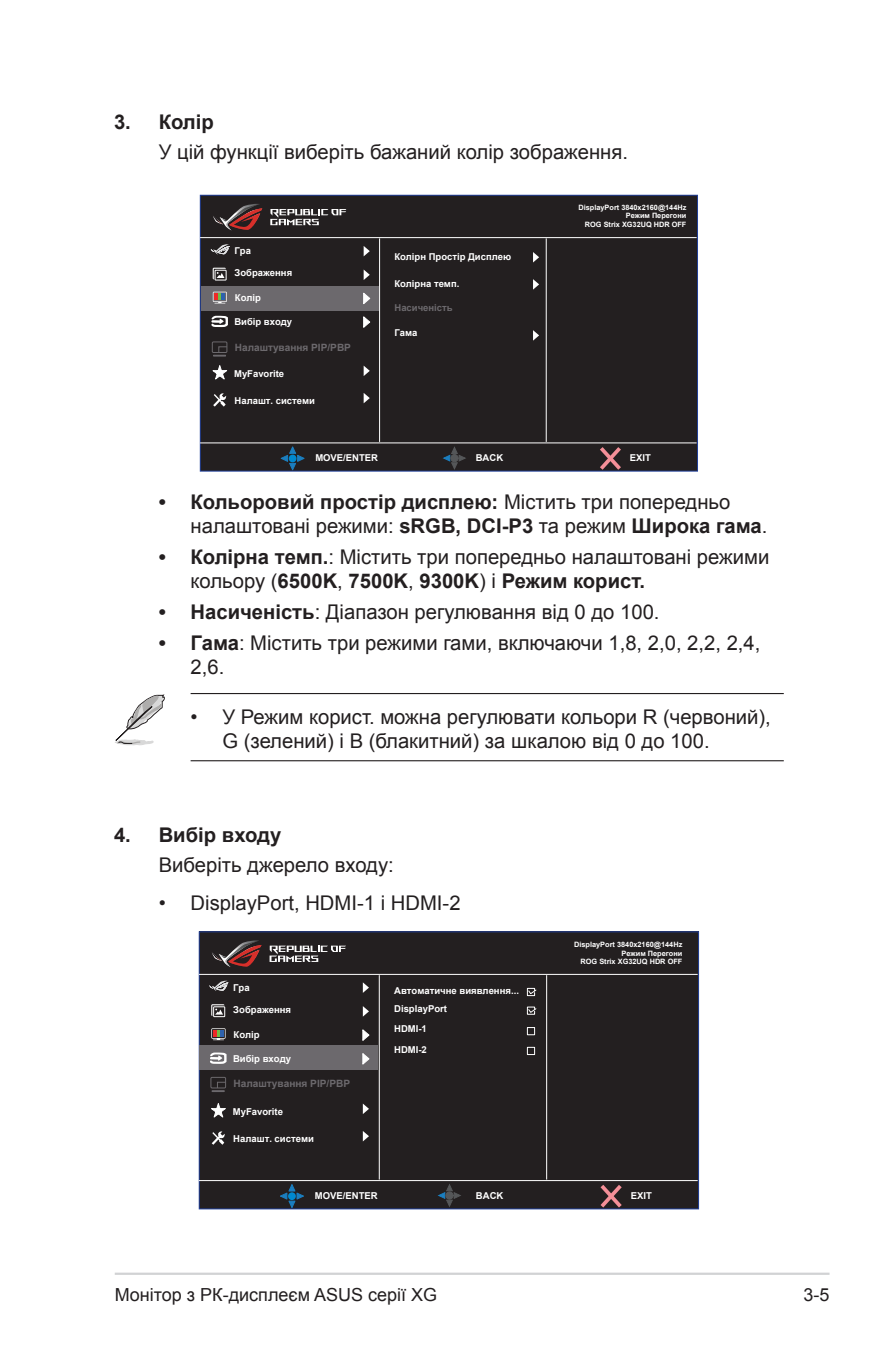
<style>
.page{position:relative;width:893px;height:1346px;background:#fff}
.page>*{position:absolute;margin:0;border:0;box-sizing:border-box;transform-origin:0 0}
.Body_Text_Indent{font:20.25px/24.3px "Arial";color:#231f20}
.OSD_Item{font:700 20.25px/24.3px "Arial";color:#231f20}
.t1{font:18px "Arial";color:#231f20}
.t2{font:700 10.12px "Arial";color:#6c696d}
.t3{font:700 9.45px "Arial";color:#fff}
.t4{font:700 9.45px "Arial";color:#6c696d}
.t5{font:700 7.42px/8.8px "Arial";color:#fff;text-align:right}
.s1{font-weight:400}
.s2{font-weight:700}
</style>
<div class="page">
<hr style="left:115px;top:1272px;width:714px;height:3px;background:#d1d2d4">
<div style="left:200px;top:195px;width:497px;height:276px;background:#231f20"></div>
<div style="left:200px;top:195px;width:498px;height:277px;border:1px solid #224099"></div>
<hr style="left:200px;top:237px;width:497px;height:1px;background:#fff">
<hr style="left:200px;top:442px;width:497px;height:1px;background:#fff">
<hr style="left:379px;top:238px;width:1px;height:204px;background:#fff">
<hr style="left:546px;top:238px;width:1px;height:204px;background:#fff">
<svg style="left:600px;top:447px;width:21px;height:23px"></svg>
<div style="left:201px;top:286px;width:178px;height:25px;background:#6c696d"></div>
<svg style="left:280px;top:446px;width:25px;height:25px"></svg>
<div style="left:289px;top:455px;width:7px;height:7px;background:#0089cf;border-radius:50%"></div>
<svg style="left:270px;top:209px;width:76px;height:16px"></svg>
<svg style="left:213px;top:204px;width:49px;height:26px"></svg>
<svg style="left:533px;top:330px;width:6px;height:11px"></svg>
<svg style="left:533px;top:279px;width:6px;height:11px"></svg>
<svg style="left:533px;top:252px;width:6px;height:10px"></svg>
<svg style="left:213px;top:292px;width:14px;height:11px"></svg>
<div style="left:215px;top:270px;width:11px;height:10px;border:1px solid #fff"></div>
<svg style="left:213px;top:268px;width:13px;height:11px"></svg>
<svg style="left:213px;top:393px;width:13px;height:14px"></svg>
<svg style="left:212px;top:365px;width:15px;height:15px"></svg>
<svg style="left:211px;top:316px;width:17px;height:11px"></svg>
<svg style="left:211px;top:244px;width:19px;height:10px"></svg>
<svg style="left:364px;top:246px;width:6px;height:10px"></svg>
<svg style="left:364px;top:270px;width:6px;height:10px"></svg>
<svg style="left:363px;top:293px;width:7px;height:11px"></svg>
<svg style="left:363px;top:316px;width:7px;height:12px"></svg>
<svg style="left:364px;top:366px;width:6px;height:10px"></svg>
<svg style="left:364px;top:393px;width:6px;height:10px"></svg>
<svg style="left:443px;top:447px;width:23px;height:22px"></svg>
<div style="left:451px;top:454px;width:7px;height:8px;background:#555759;border:1px solid #555759;border-radius:50%"></div>
<div style="left:212px;top:342px;width:15px;height:11px;border:1px solid #6c696d"></div>
<svg style="left:213px;top:346px;width:15px;height:11px"></svg>
<hr style="left:191px;top:693px;width:593px;height:1px;background:#231f20">
<hr style="left:191px;top:760px;width:593px;height:1px;background:#231f20">
<svg style="left:115px;top:694px;width:50px;height:52px"></svg>
<div style="left:199px;top:932px;width:500px;height:277px;background:#231f20"></div>
<div style="left:199px;top:931px;width:500px;height:278px;border:1px solid #224099"></div>
<hr style="left:199px;top:974px;width:499px;height:1px;background:#fff">
<hr style="left:199px;top:1180px;width:499px;height:1px;background:#fff">
<hr style="left:379px;top:975px;width:1px;height:204px;background:#fff">
<hr style="left:546px;top:975px;width:1px;height:204px;background:#fff">
<svg style="left:600px;top:1185px;width:22px;height:22px"></svg>
<svg style="left:280px;top:1184px;width:24px;height:24px"></svg>
<div style="left:288px;top:1192px;width:8px;height:8px;background:#0089cf;border-radius:50%"></div>
<svg style="left:270px;top:945px;width:76px;height:17px"></svg>
<svg style="left:212px;top:940px;width:49px;height:27px"></svg>
<div style="left:527px;top:1027px;width:8px;height:8px;border:1px solid #fff"></div>
<div style="left:527px;top:1047px;width:8px;height:8px;border:1px solid #fff"></div>
<svg style="left:526px;top:1006px;width:11px;height:9px"></svg>
<svg style="left:526px;top:987px;width:11px;height:9px"></svg>
<div style="left:200px;top:1045px;width:178px;height:25px;background:#6c696d"></div>
<svg style="left:211px;top:1028px;width:15px;height:12px"></svg>
<div style="left:213px;top:1006px;width:12px;height:11px;border:1px solid #fff"></div>
<svg style="left:211px;top:1004px;width:13px;height:12px"></svg>
<svg style="left:212px;top:1131px;width:13px;height:14px"></svg>
<svg style="left:211px;top:1103px;width:15px;height:15px"></svg>
<svg style="left:210px;top:1052px;width:17px;height:12px"></svg>
<svg style="left:209px;top:981px;width:19px;height:10px"></svg>
<svg style="left:363px;top:982px;width:6px;height:11px"></svg>
<svg style="left:363px;top:1006px;width:6px;height:10px"></svg>
<svg style="left:362px;top:1029px;width:7px;height:12px"></svg>
<svg style="left:362px;top:1053px;width:7px;height:12px"></svg>
<svg style="left:363px;top:1103px;width:6px;height:11px"></svg>
<svg style="left:363px;top:1131px;width:6px;height:10px"></svg>
<svg style="left:438px;top:1184px;width:23px;height:23px"></svg>
<div style="left:446px;top:1192px;width:7px;height:7px;background:#555759;border:1px solid #555759;border-radius:50%"></div>
<div style="left:211px;top:1077px;width:15px;height:11px;border:1px solid #6c696d"></div>
<svg style="left:212px;top:1081px;width:14px;height:11px"></svg>
<p class="OSD_Item" style="left:114px;top:110px;width:101px">3. Колір</p>
<p class="Body_Text_Indent" style="left:159px;top:140px;width:471px">У цій функції виберіть бажаний колір зображення.</p>
<p class="t3" style="left:235px;top:244px;width:18px">Гра</p>
<p class="t3" style="left:235px;top:266px;width:59px">Зображення</p>
<p class="t3" style="left:235px;top:291px;width:28px">Колір</p>
<p class="t3" style="left:234px;top:315px;width:59px">Вибір входу</p>
<p class="t2" style="left:235px;top:341px;width:118px">Налаштування PIP/PBP</p>
<p class="t3" style="left:234px;top:367px;width:52px">MyFavorite</p>
<p class="t3" style="left:235px;top:394px;width:82px">Налашт. системи</p>
<p class="t3" style="left:394px;top:250px;width:118px">Колірн Простір Дисплею</p>
<p class="t3" style="left:394px;top:277px;width:66px">Колірна темп.</p>
<p class="t3" style="left:394px;top:326px;width:24px">Гама</p>
<p class="t4" style="left:394px;top:301px;width:60px">Насиченість</p>
<p class="t5" style="left:578px;top:203px;width:109px">DisplayPort 3840x2160@144Hz<br>Режим Перегони<br>ROG Strix XG32UQ HDR OFF</p>
<p class="t3" style="left:315px;top:451px;width:64px">MOVE/ENTER</p>
<p class="t3" style="left:476px;top:451px;width:29px">BACK</p>
<p class="t3" style="left:630px;top:451px;width:23px">EXIT</p>
<p class="OSD_Item" style="left:191px;top:490px;width:578px;text-indent:-32px">• Кольоровий простір дисплею: <span class="s1">Містить три попередньо налаштовані режими:</span> sRGB, DCI-P3 <span class="s1">та режим</span> Широка гама<span class="s1">.</span></p>
<p class="Body_Text_Indent" style="left:191px;top:545px;width:580px;text-indent:-32px"><span class="s2">• Колірна темп.</span>: Містить три попередньо налаштовані режими кольору (<span class="s2">6500K</span>, <span class="s2">7500K</span>, <span class="s2">9300K</span>) і <span class="s2">Режим корист.</span></p>
<p class="Body_Text_Indent" style="left:159px;top:600px;width:502px"><span class="s2">• Насиченість</span>: Діапазон регулювання від 0 до 100.</p>
<p class="Body_Text_Indent" style="left:191px;top:630px;width:571px;text-indent:-32px"><span class="s2">• Гама</span>: Містить три режими гами, включаючи 1,8, 2,0, 2,2, 2,4,<br>2,6.</p>
<p class="Body_Text_Indent" style="left:222px;top:704px;width:550px;text-indent:-32px">• У Режим корист. можна регулювати кольори R (червоний),<br>G (зелений) і B (блакитний) за шкалою від 0 до 100.</p>
<p class="OSD_Item" style="left:114px;top:823px;width:169px">4. Вибір входу</p>
<p class="Body_Text_Indent" style="left:159px;top:853px;width:237px">Виберіть джерело входу:</p>
<p class="Body_Text_Indent" style="left:159px;top:890px;width:303px">• DisplayPort, HDMI-1 і HDMI-2</p>
<p class="t3" style="left:233px;top:981px;width:18px">Гра</p>
<p class="t3" style="left:233px;top:1002px;width:59px">Зображення</p>
<p class="t3" style="left:234px;top:1028px;width:28px">Колір</p>
<p class="t3" style="left:233px;top:1052px;width:60px">Вибір входу</p>
<p class="t2" style="left:234px;top:1076px;width:118px">Налаштування PIP/PBP</p>
<p class="t3" style="left:233px;top:1105px;width:52px">MyFavorite</p>
<p class="t3" style="left:233px;top:1132px;width:82px">Налашт. системи</p>
<p class="t3" style="left:394px;top:983px;width:126px">Автоматичне виявлення...</p>
<p class="t3" style="left:394px;top:1002px;width:54px">DisplayPort</p>
<p class="t3" style="left:394px;top:1022px;width:34px">HDMI-1</p>
<p class="t3" style="left:394px;top:1042px;width:34px">HDMI-2</p>
<p class="t5" style="left:574px;top:940px;width:110px">DisplayPort 3840x2160@144Hz<br>Режим Перегони<br>ROG Strix XG32UQ HDR OFF</p>
<p class="t3" style="left:315px;top:1189px;width:64px">MOVE/ENTER</p>
<p class="t3" style="left:476px;top:1189px;width:29px">BACK</p>
<p class="t3" style="left:631px;top:1188px;width:23px">EXIT</p>
<p class="t1" style="left:115px;top:1282px;width:324px">Монітор з РК-дисплеєм ASUS серії XG</p>
<p class="t1" style="left:803px;top:1282px;width:28px">3-5</p>
</div>
